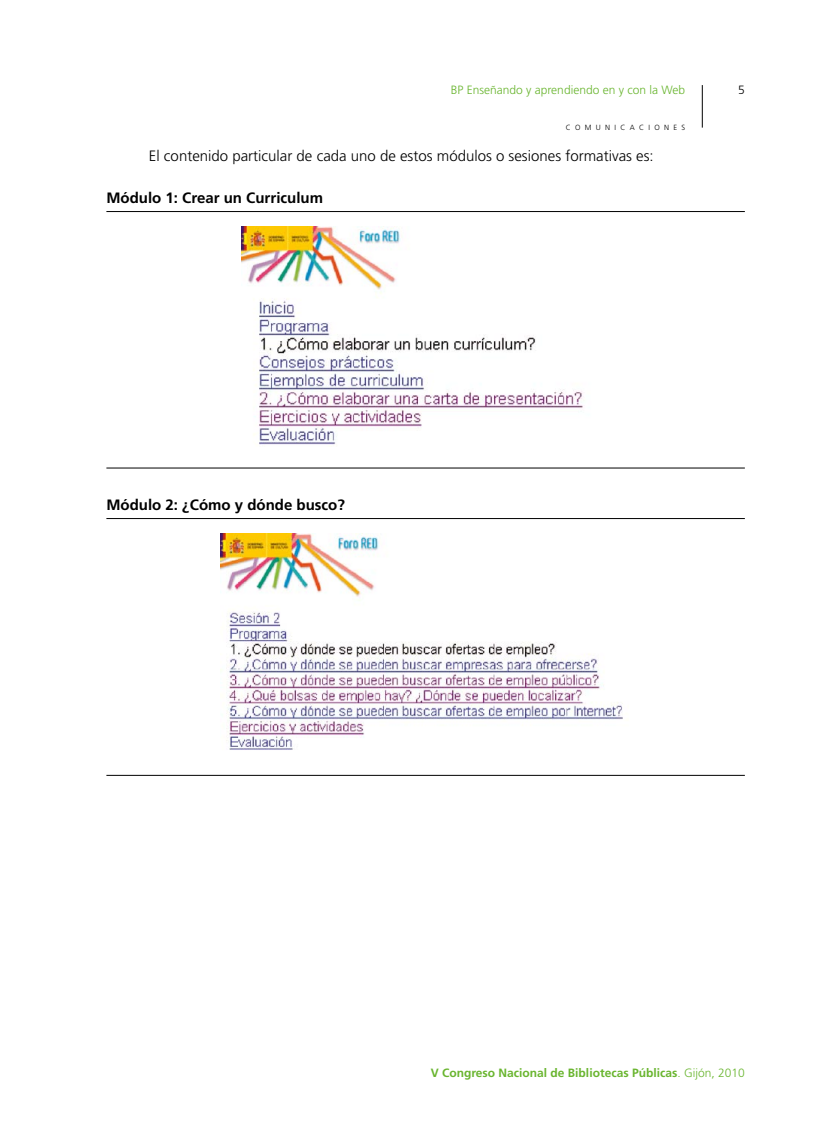
<style>
.page{position:relative;width:830px;height:1123px;background:#fff}
.page>*{position:absolute;margin:0;border:0;box-sizing:border-box;transform-origin:0 0}
._09-Txt_01{font:300 15px "Frutiger";color:#000}
._17-Titulo_tabla{font:700 15px "Frutiger";color:#000}
.t1{font:700 12px "Frutiger";color:#69b52f}
.t2{font:300 12px "Frutiger";color:#69b52f}
.t3{font:300 12px "Frutiger";color:#000}
.t4{font:300 7.5px "Frutiger";letter-spacing:.575em;color:#000}
.s1{font-weight:300}
</style>
<div class="page">
<hr style="left:701px;top:85px;width:1px;height:43px;background:#000">
<hr style="left:106px;top:211px;width:638px;height:1px;background:#000">
<hr style="left:106px;top:467px;width:638px;height:1px;background:#000">
<hr style="left:106px;top:518px;width:638px;height:1px;background:#000">
<hr style="left:106px;top:775px;width:638px;height:1px;background:#000">
<img style="left:242px;top:227px;width:341px;height:218px">
<img style="left:220px;top:533px;width:403px;height:217px">
<p class="t2" style="left:450px;top:84px;width:236px">BP Enseñando y aprendiendo en y con la Web</p>
<p class="t3" style="left:737px;top:84px;width:8px">5</p>
<p class="t4" style="left:565px;top:123px;width:121px">COMUNICACIONES</p>
<p class="_09-Txt_01" style="left:149px;top:147px;width:506px">El contenido particular de cada uno de estos módulos o sesiones formativas es:</p>
<p class="_17-Titulo_tabla" style="left:106px;top:189px;width:218px">Módulo 1: Crear un Curriculum</p>
<p class="_17-Titulo_tabla" style="left:106px;top:495px;width:240px">Módulo 2: ¿Cómo y dónde busco?</p>
<p class="t1" style="left:430px;top:1065px;width:315px">V Congreso Nacional de Bibliotecas Públicas<span class="s1">. Gijón, 2010</span></p>
</div>
